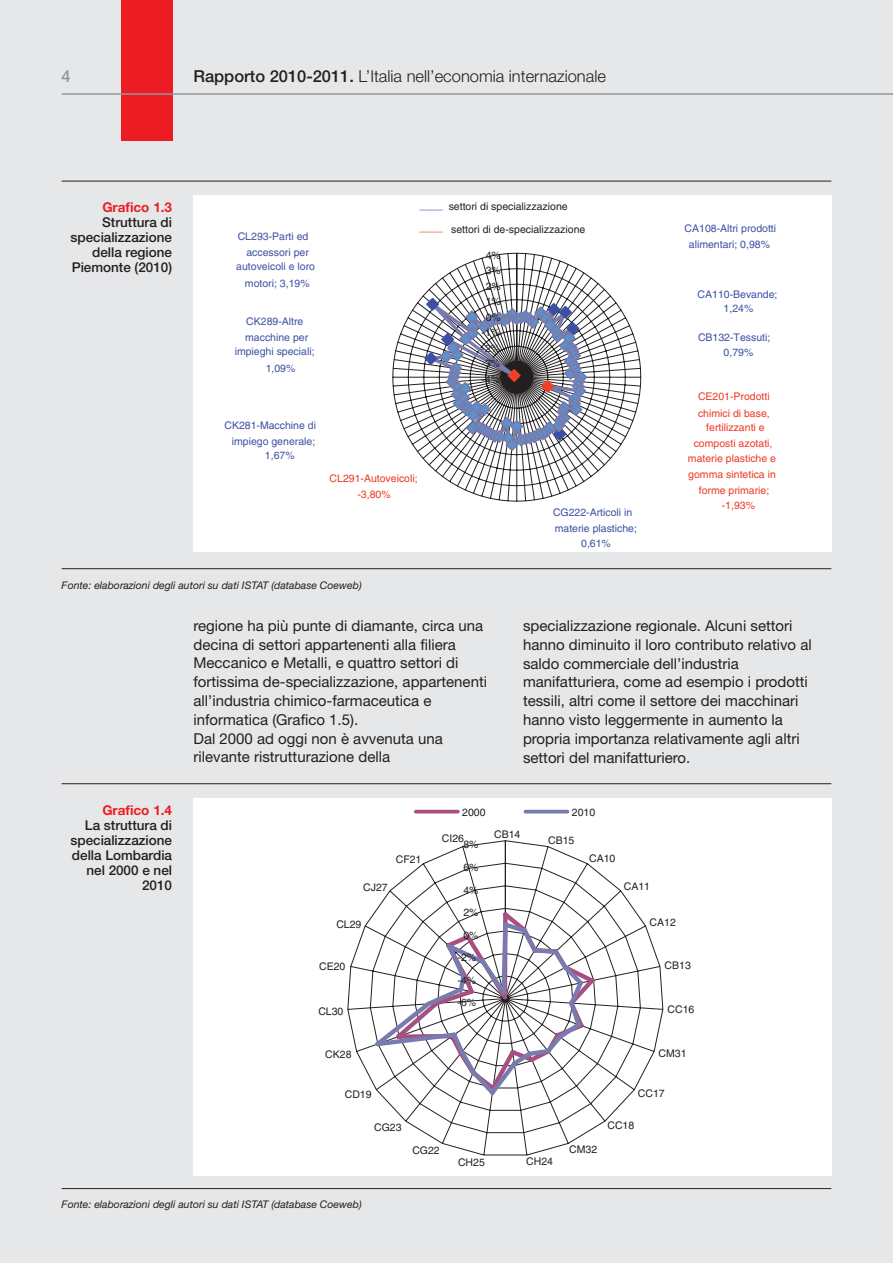
<style>
.page{position:relative;width:893px;height:1263px;background:#e6e7e8}
.page>*{position:absolute;margin:0;border:0;box-sizing:border-box;transform-origin:0 0}
.t1{font:300 16.5px "Helvetica Neue";color:#231f20}
.t2{font:500 16.5px "Helvetica Neue";color:#939598}
.t3{font:15px/18.8px "Helvetica Neue";color:#231f20}
.t4{font:500 13.5px/15px "Helvetica Neue";color:#231f20;text-align:right}
.t5{font:700 13.5px "Helvetica Neue";color:#ed1c24}
.t6{font:10.5px/16.2px "Helvetica";color:#3c50a3}
.t7{font:10.5px/22.6px "Helvetica";color:#231f20}
.t8{font:10.5px/16.2px "Helvetica";color:#ed3823;text-align:center}
.t9{font:italic 10.5px "Helvetica Neue";color:#231f20}
.s1{font-weight:500}
.s2{color:#3c50a3}
.s3{color:#ed3823}
</style>
<div class="page">
<div style="left:121px;top:0;width:51px;height:140px;background:#ed1c24"></div>
<hr style="left:62px;top:93px;width:831px;height:2px;background:#939598">
<div style="left:193px;top:196px;width:638px;height:356px;background:#fff"></div>
<svg style="left:392px;top:252px;width:249px;height:250px"></svg>
<svg style="left:423px;top:296px;width:166px;height:157px"></svg>
<hr style="left:62px;top:181px;width:769px;height:1px;background:#231f20">
<hr style="left:62px;top:568px;width:769px;height:1px;background:#231f20">
<div style="left:193px;top:798px;width:638px;height:377px;background:#fff"></div>
<svg style="left:347px;top:840px;width:317px;height:316px"></svg>
<svg style="left:371px;top:908px;width:227px;height:191px"></svg>
<hr style="left:416px;top:810px;width:42px;height:3px;background:#a84f81">
<hr style="left:525px;top:810px;width:42px;height:3px;background:#777bad">
<hr style="left:62px;top:783px;width:769px;height:1px;background:#231f20">
<hr style="left:62px;top:1188px;width:769px;height:1px;background:#231f20">
<p class="t2" style="left:62px;top:70px;width:11px">4</p>
<p class="t1" style="left:193px;top:70px;width:414px"><span class="s1">Rapporto 2010-2011.</span> L’Italia nell’economia internazionale</p>
<p class="t5" style="left:102px;top:202px;width:71px">Grafico 1.3</p>
<p class="t4" style="left:70px;top:216px;width:103px">Struttura di specializzazione della regione<br>Piemonte (2010)</p>
<p class="t6" style="left:238px;top:229px;width:73px;text-align:right">CL293-Parti ed accessori per</p>
<p class="t6" style="left:236px;top:260px;width:80px;text-align:center">autoveicoli e loro motori; 3,19%</p>
<p class="t6" style="left:245px;top:314px;width:65px">CK289-Altre macchine per</p>
<p class="t6" style="left:266px;top:344px;width:50px;text-indent:-31px">impieghi speciali;<br>1,09%</p>
<p class="t7" style="left:420px;top:196px;width:167px"><span class="s2">____</span> settori di specializzazione <span class="s3">____</span> settori di de-specializzazione</p>
<p class="t7" style="left:486px;top:245px;width:17px">4%</p>
<p class="t7" style="left:486px;top:260px;width:17px">3%</p>
<p class="t7" style="left:486px;top:276px;width:17px">2%</p>
<p class="t7" style="left:486px;top:291px;width:17px">1%</p>
<p class="t7" style="left:486px;top:307px;width:17px">0%</p>
<p class="t7" style="left:481px;top:322px;width:20px">-1%</p>
<p class="t7" style="left:481px;top:338px;width:20px">-2%</p>
<p class="t7" style="left:481px;top:353px;width:20px">-3%</p>
<p class="t7" style="left:481px;top:369px;width:20px">-4%</p>
<p class="t6" style="left:224px;top:418px;width:93px;text-align:right">CK281-Macchine di impiego generale;</p>
<p class="t6" style="left:265px;top:449px;width:31px">1,67%</p>
<p class="t8" style="left:330px;top:471px;width:90px">CL291-Autoveicoli; -3,80%</p>
<p class="t6" style="left:553px;top:505px;width:86px">CG222-Articoli in materie plastiche;</p>
<p class="t6" style="left:581px;top:536px;width:31px">0,61%</p>
<p class="t9" style="left:62px;top:581px;width:302px">Fonte: elaborazioni degli autori su dati ISTAT (database Coeweb)</p>
<p class="t6" style="left:685px;top:221px;width:93px;text-align:center">CA108-Altri prodotti alimentari; 0,98%</p>
<p class="t6" style="left:698px;top:288px;width:81px;line-height:14.5px;text-align:center">CA110-Bevande;<br>1,24%</p>
<p class="t6" style="left:724px;top:331px;width:48px;line-height:14.5px;text-indent:-26px">CB132-Tessuti;<br>0,79%</p>
<p class="t8" style="left:698px;top:389px;width:73px;text-align:left">CE201-Prodotti chimici di base,</p>
<p class="t8" style="left:694px;top:420px;width:80px">fertilizzanti e composti azotati,</p>
<p class="t8" style="left:688px;top:451px;width:90px">materie plastiche e gomma sintetica in forme primarie;</p>
<p class="t8" style="left:722px;top:498px;width:35px">-1,93%</p>
<p class="t3" style="left:193px;top:618px;width:295px">regione ha più punte di diamante, circa una decina di settori appartenenti alla filiera Meccanico e Metalli, e quattro settori di fortissima de-specializzazione, appartenenti all’industria chimico-farmaceutica e informatica (Grafico 1.5).<br>Dal 2000 ad oggi non è avvenuta una rilevante ristrutturazione della</p>
<p class="t3" style="left:523px;top:618px;width:290px">specializzazione regionale. Alcuni settori hanno diminuito il loro contributo relativo al saldo commerciale dell’industria manifatturiera, come ad esempio i prodotti tessili, altri come il settore dei macchinari hanno visto leggermente in aumento la propria importanza relativamente agli altri settori del manifatturiero.</p>
<p class="t5" style="left:102px;top:805px;width:71px">Grafico 1.4</p>
<p class="t7" style="left:462px;top:802px;width:25px">2000</p>
<p class="t7" style="left:572px;top:802px;width:25px">2010</p>
<p class="t4" style="left:70px;top:818px;width:103px">La struttura di specializzazione della Lombardia nel 2000 e nel<br>2010</p>
<p class="t7" style="left:494px;top:824px;width:28px">CB14</p>
<p class="t7" style="left:442px;top:828px;width:24px">CI26</p>
<p class="t7" style="left:548px;top:830px;width:28px">CB15</p>
<p class="t7" style="left:463px;top:834px;width:17px">8%</p>
<p class="t7" style="left:589px;top:848px;width:28px">CA10</p>
<p class="t7" style="left:396px;top:849px;width:27px">CF21</p>
<p class="t7" style="left:463px;top:857px;width:17px">6%</p>
<p class="t7" style="left:363px;top:877px;width:26px">CJ27</p>
<p class="t7" style="left:463px;top:879px;width:17px">4%</p>
<p class="t7" style="left:336px;top:914px;width:27px">CL29</p>
<p class="t7" style="left:319px;top:956px;width:28px">CE20</p>
<p class="t7" style="left:318px;top:1001px;width:27px">CL30</p>
<p class="t7" style="left:325px;top:1044px;width:28px">CK28</p>
<p class="t7" style="left:345px;top:1084px;width:28px">CD19</p>
<p class="t7" style="left:463px;top:902px;width:17px">2%</p>
<p class="t7" style="left:463px;top:925px;width:17px">0%</p>
<p class="t7" style="left:458px;top:947px;width:20px">-2%</p>
<p class="t7" style="left:458px;top:970px;width:20px">-4%</p>
<p class="t7" style="left:458px;top:992px;width:20px">-6%</p>
<p class="t7" style="left:624px;top:876px;width:28px">CA11</p>
<p class="t7" style="left:650px;top:912px;width:28px">CA12</p>
<p class="t7" style="left:665px;top:954px;width:28px">CB13</p>
<p class="t7" style="left:668px;top:999px;width:28px">CC16</p>
<p class="t7" style="left:658px;top:1043px;width:30px">CM31</p>
<p class="t7" style="left:638px;top:1083px;width:28px">CC17</p>
<p class="t7" style="left:374px;top:1117px;width:29px">CG23</p>
<p class="t7" style="left:412px;top:1140px;width:29px">CG22</p>
<p class="t9" style="left:62px;top:1201px;width:302px">Fonte: elaborazioni degli autori su dati ISTAT (database Coeweb)</p>
<p class="t7" style="left:458px;top:1152px;width:28px">CH25</p>
<p class="t7" style="left:526px;top:1151px;width:28px">CH24</p>
<p class="t7" style="left:569px;top:1138px;width:30px">CM32</p>
<p class="t7" style="left:607px;top:1115px;width:28px">CC18</p>
</div>
